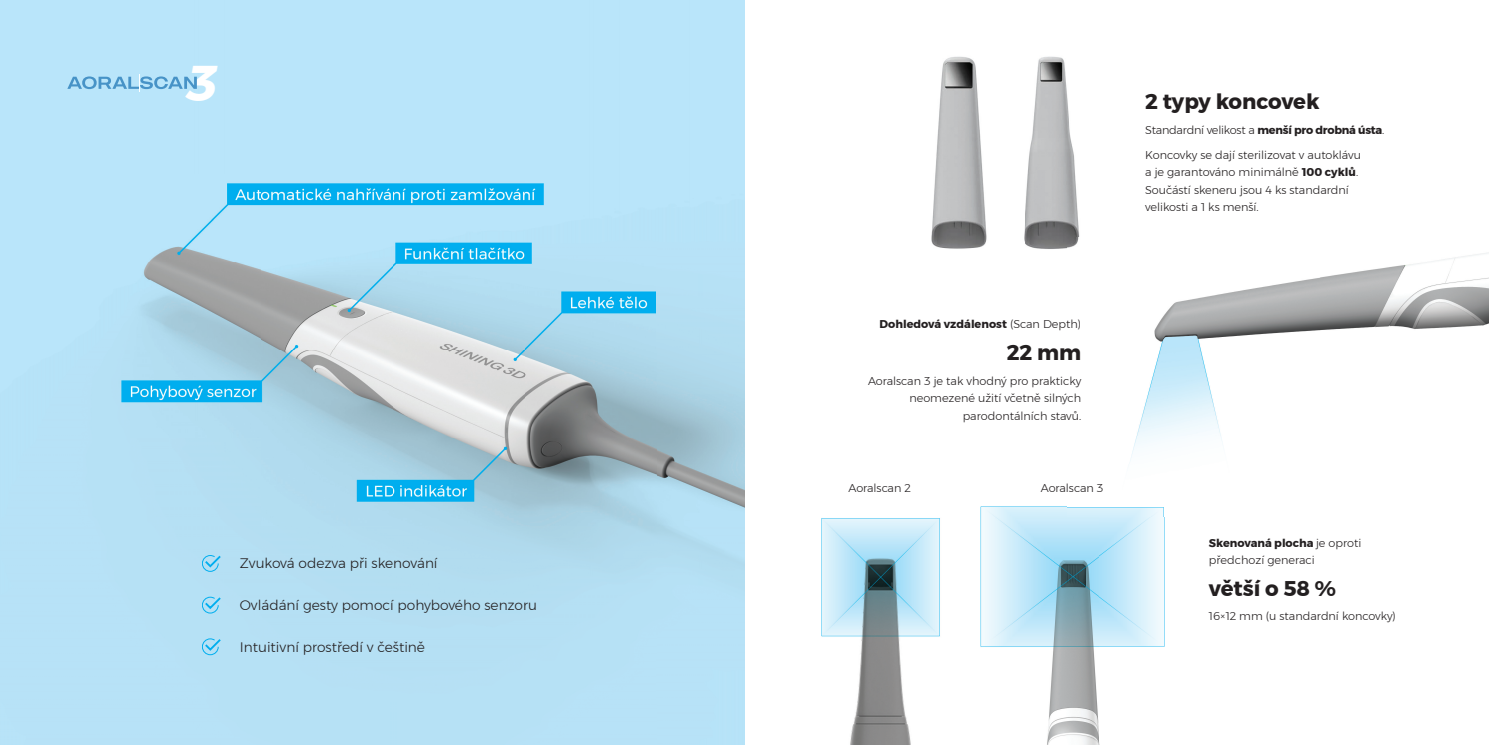
<style>
.page{position:relative;width:1489px;height:745px;background:#fff}
.page>*{position:absolute;margin:0;border:0;box-sizing:border-box;transform-origin:0 0}
.t1{font:italic 700 50px "Montserrat";color:#fff}
.t2{font:700 21.25px "Montserrat";color:#231f20}
.t3{font:300 13.75px "Montserrat";color:#231f20}
.t4{font:300 11.25px/17.5px "Montserrat";color:#231f20}
.t5{font:700 11.25px "Montserrat";color:#231f20}
.s1{font-weight:700}
.s2{font-weight:300}
</style>
<div class="page">
<img style="left:931px;top:56px;width:149px;height:193px">
<img style="left:1130px;top:253px;width:358px;height:208px">
<img style="left:1067px;top:237px;width:76px;height:53px">
<img style="left:0;top:0;width:744px;height:744px">
<svg style="left:67px;top:74px;width:130px;height:18px;background:#95cbe9"></svg>
<svg style="left:202px;top:555px;width:19px;height:16px"></svg>
<svg style="left:202px;top:596px;width:19px;height:17px"></svg>
<svg style="left:202px;top:638px;width:19px;height:16px"></svg>
<img style="left:821px;top:506px;width:278px;height:238px">
<img style="left:1099px;top:516px;width:66px;height:228px">
<img style="left:1067px;top:506px;width:97px;height:10px">
<h1 class="t1" style="left:185px;top:53px;width:34px">3</h1>
<p class="t3" style="left:240px;top:554px;width:199px">Zvuková odezva při skenování</p>
<p class="t3" style="left:240px;top:596px;width:298px">Ovládání gesty pomocí pohybového senzoru</p>
<p class="t3" style="left:240px;top:638px;width:187px">Intuitivní prostředí v češtině</p>
<h2 class="t2" style="left:1144px;top:89px;width:176px">2 typy koncovek</h2>
<p class="t4" style="left:1144px;top:117px;width:241px;line-height:24.6px">Standardní velikost a <span class="s1">menší pro drobná ústa</span>.<br>Koncovky se dají sterilizovat v autoklávu</p>
<p class="t4" style="left:1144px;top:163px;width:215px">a je garantováno minimálně <span class="s1">100 cyklů</span>.<br>Součástí skeneru jsou 4 ks standardní velikosti a 1 ks menší.</p>
<p class="t5" style="left:879px;top:317px;width:203px">Dohledová vzdálenost <span class="s2">(Scan Depth)</span></p>
<h2 class="t2" style="left:1006px;top:339px;width:76px">22 mm</h2>
<p class="t4" style="left:868px;top:371px;width:214px;text-align:right">Aoralscan 3 je tak vhodný pro prakticky neomezené užití včetně silných parodontálních stavů.</p>
<p class="t4" style="left:848px;top:479px;width:64px">Aoralscan 2</p>
<p class="t4" style="left:1040px;top:479px;width:64px">Aoralscan 3</p>
<p class="t4" style="left:1208px;top:533px;width:154px"><span class="s1">Skenovaná plocha</span> je oproti předchozí generaci</p>
<h2 class="t2" style="left:1208px;top:575px;width:129px">větší o 58 %</h2>
<p class="t4" style="left:1208px;top:607px;width:188px">16×12 mm (u standardní koncovky)</p>
</div>
